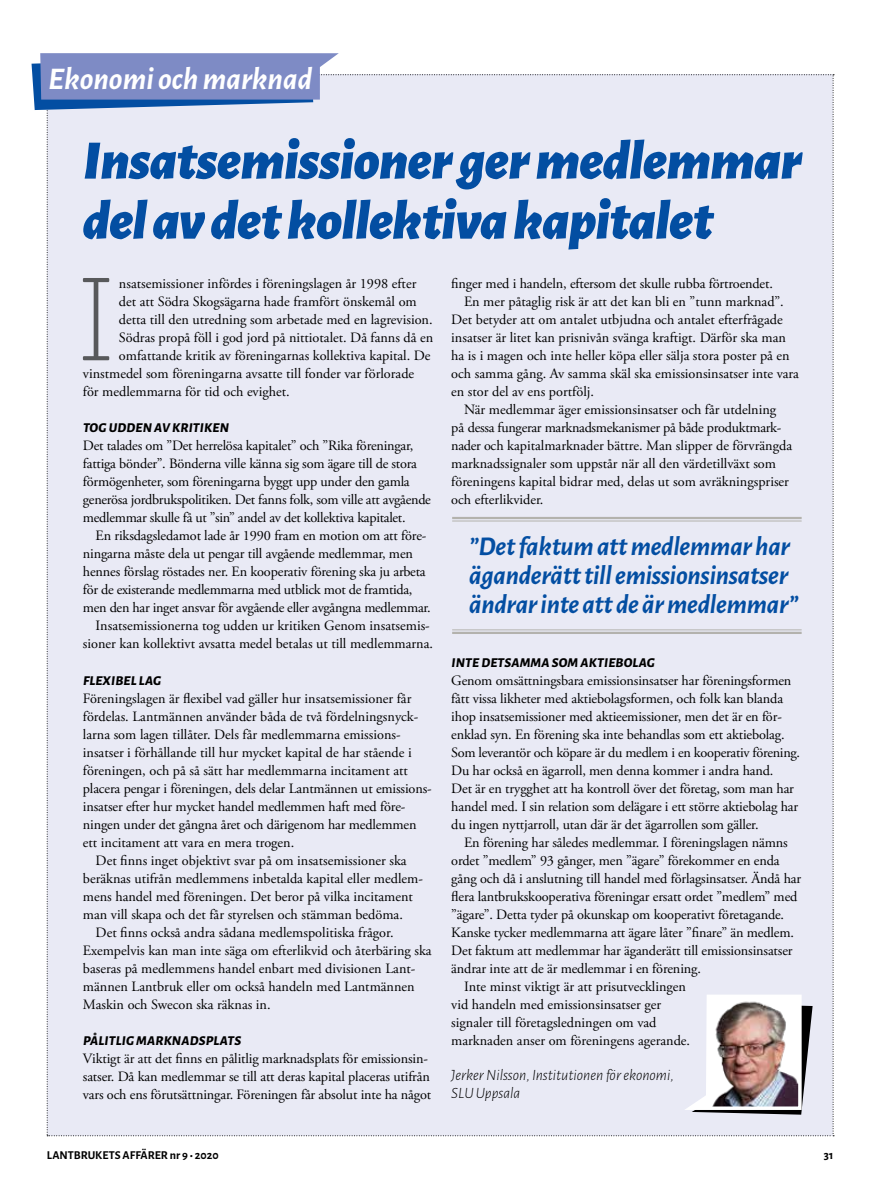
<style>
.page{position:relative;width:893px;height:1200px;background:#fff}
.page>*{position:absolute;margin:0;border:0;box-sizing:border-box;transform-origin:0 0}
.t1{font:200 114.6px "Sanchez";color:#58595b}
.t2{font:italic 900 55.5px/60px "Alegreya Sans";letter-spacing:-.01em;color:#034ea2}
.t3{font:italic 700 31.5px "Alegreya Sans";color:#fff}
.t4{font:italic 700 27px/28.5px "Alegreya Sans";letter-spacing:-.01em;color:#034ea2}
.t5{font:italic 300 15.75px/18px "Alegreya Sans";color:#000}
.t6{font:14.25px/18px "Adobe Garamond Pro";letter-spacing:-.01em;color:#000}
.t7{font:italic 800 13.5px "Alegreya Sans SC";letter-spacing:.015em;color:#000}
.t8{font:700 12px "Alegreya Sans";color:#000}
</style>
<div class="page">
<div style="left:32px;top:53px;width:802px;height:1083px;background:#e9eaf5"></div>
<hr style="left:452px;top:516px;width:350px;height:3px;background:#b3b2ad">
<hr style="left:452px;top:520px;width:350px;height:1px;background:#b3b2ad">
<hr style="left:452px;top:629px;width:350px;height:1px;background:#b3b2ad">
<hr style="left:452px;top:631px;width:350px;height:3px;background:#b3b2ad">
<h3 class="t3" style="left:48px;top:56px;width:265px">Ekonomi och marknad</h3>
<h2 class="t2" style="left:83px;top:126px;width:721px">Insatsemissioner ger medlemmar del av det kollektiva kapitalet</h2>
<h1 class="t1" style="left:76px;top:249px;width:42px">I</h1>
<p class="t6" style="left:119px;top:275px;width:299px">nsatsemissioner infördes i föreningslagen år 1998 efter</p>
<p class="t6" style="left:119px;top:293px;width:299px">det att Södra Skogsägarna hade framfört önskemål om</p>
<p class="t6" style="left:119px;top:311px;width:315px">detta till den utredning som arbetade med en lagrevision.</p>
<p class="t6" style="left:119px;top:329px;width:316px">Södras propå föll i god jord på nittiotalet. Då fanns då en</p>
<p class="t6" style="left:119px;top:347px;width:313px">omfattande kritik av föreningarnas kollektiva kapital. De</p>
<p class="t6" style="left:83px;top:365px;width:333px">vinstmedel som föreningarna avsatte till fonder var förlorade</p>
<p class="t6" style="left:83px;top:383px;width:208px">för medlemmarna för tid och evighet.</p>
<p class="t7" style="left:83px;top:417px;width:147px">TOG UDDEN AV KRITIKEN</p>
<p class="t6" style="left:83px;top:437px;width:350px">Det talades om ”Det herrelösa kapitalet” och ”Rika föreningar, fattiga bönder”. Bönderna ville känna sig som ägare till de stora förmögenheter, som föreningarna byggt upp under den gamla generösa jordbrukspolitiken. Det fanns folk, som ville att avgående medlemmar skulle få ut ”sin” andel av det kollektiva kapitalet.</p>
<p class="t6" style="left:96px;top:527px;width:332px">En riksdagsledamot lade år 1990 fram en motion om att före-</p>
<p class="t6" style="left:83px;top:545px;width:332px">ningarna måste dela ut pengar till avgående medlemmar, men</p>
<p class="t6" style="left:83px;top:563px;width:344px">hennes förslag röstades ner. En kooperativ förening ska ju arbeta</p>
<p class="t6" style="left:83px;top:581px;width:331px">för de existerande medlemmarna med utblick mot de framtida,</p>
<p class="t6" style="left:83px;top:599px;width:349px">men den har inget ansvar för avgående eller avgångna medlemmar.</p>
<p class="t6" style="left:96px;top:617px;width:336px">Insatsemissionerna tog udden ur kritiken Genom insatsemis-</p>
<p class="t6" style="left:83px;top:635px;width:352px">sioner kan kollektivt avsatta medel betalas ut till medlemmarna.</p>
<p class="t7" style="left:83px;top:669px;width:80px">FLEXIBEL LAG</p>
<p class="t6" style="left:83px;top:689px;width:330px">Föreningslagen är flexibel vad gäller hur insatsemissioner får</p>
<p class="t6" style="left:83px;top:707px;width:337px">fördelas. Lantmännen använder båda de två fördelningsnyck-</p>
<p class="t6" style="left:83px;top:725px;width:319px">larna som lagen tillåter. Dels får medlemmarna emissions-</p>
<p class="t6" style="left:83px;top:743px;width:330px">insatser i förhållande till hur mycket kapital de har stående i</p>
<p class="t6" style="left:83px;top:761px;width:326px">föreningen, och på så sätt har medlemmarna incitament att</p>
<p class="t6" style="left:83px;top:779px;width:350px">placera pengar i föreningen, dels delar Lantmännen ut emissions-</p>
<p class="t6" style="left:83px;top:797px;width:324px">insatser efter hur mycket handel medlemmen haft med före-</p>
<p class="t6" style="left:83px;top:815px;width:335px">ningen under det gångna året och därigenom har medlemmen</p>
<p class="t6" style="left:83px;top:833px;width:213px">ett incitament att vara en mera trogen.</p>
<p class="t6" style="left:96px;top:851px;width:312px">Det finns inget objektivt svar på om insatsemissioner ska</p>
<p class="t6" style="left:83px;top:869px;width:342px">beräknas utifrån medlemmens inbetalda kapital eller medlem-</p>
<p class="t6" style="left:83px;top:887px;width:331px">mens handel med föreningen. Det beror på vilka incitament</p>
<p class="t6" style="left:83px;top:905px;width:321px">man vill skapa och det får styrelsen och stämman bedöma.</p>
<p class="t6" style="left:96px;top:923px;width:299px">Det finns också andra sådana medlemspolitiska frågor.</p>
<p class="t6" style="left:83px;top:941px;width:350px">Exempelvis kan man inte säga om efterlikvid och återbäring ska</p>
<p class="t6" style="left:83px;top:959px;width:334px">baseras på medlemmens handel enbart med divisionen Lant-</p>
<p class="t6" style="left:83px;top:977px;width:333px">männen Lantbruk eller om också handeln med Lantmännen</p>
<p class="t6" style="left:83px;top:995px;width:189px">Maskin och Swecon ska räknas in.</p>
<p class="t7" style="left:83px;top:1029px;width:160px">PÅLITLIG MARKNADSPLATS</p>
<p class="t6" style="left:83px;top:1049px;width:350px">Viktigt är att det finns en pålitlig marknadsplats för emissionsin&shy;satser. Då kan medlemmar se till att deras kapital placeras utifrån vars och ens förutsättningar. Föreningen får absolut inte ha något</p>
<p class="t6" style="left:451px;top:275px;width:323px">finger med i handeln, eftersom det skulle rubba förtroendet.</p>
<p class="t6" style="left:464px;top:293px;width:321px">En mer påtaglig risk är att det kan bli en ”tunn marknad”.</p>
<p class="t6" style="left:451px;top:311px;width:333px">Det betyder att om antalet utbjudna och antalet efterfrågade</p>
<p class="t6" style="left:451px;top:329px;width:336px">insatser är litet kan prisnivån svänga kraftigt. Därför ska man</p>
<p class="t6" style="left:451px;top:347px;width:340px">ha is i magen och inte heller köpa eller sälja stora poster på en</p>
<p class="t6" style="left:451px;top:365px;width:349px">och samma gång. Av samma skäl ska emissionsinsatser inte vara</p>
<p class="t6" style="left:451px;top:383px;width:144px">en stor del av ens portfölj.</p>
<p class="t6" style="left:464px;top:401px;width:314px">När medlemmar äger emissionsinsatser och får utdelning</p>
<p class="t6" style="left:451px;top:419px;width:332px">på dessa fungerar marknadsmekanismer på både produktmark-</p>
<p class="t6" style="left:451px;top:437px;width:342px">nader och kapitalmarknader bättre. Man slipper de förvrängda</p>
<p class="t6" style="left:451px;top:455px;width:326px">marknadssignaler som uppstår när all den värdetillväxt som</p>
<p class="t6" style="left:451px;top:473px;width:339px">föreningens kapital bidrar med, delas ut som avräkningspriser</p>
<p class="t6" style="left:451px;top:491px;width:94px">och efterlikvider.</p>
<h3 class="t4" style="left:469px;top:530px;width:331px">”Det faktum att medlemmar har äganderätt till emissionsinsatser ändrar inte att de är medlemmar”</h3>
<p class="t7" style="left:451px;top:651px;width:205px">INTE DETSAMMA SOM AKTIEBOLAG</p>
<p class="t6" style="left:451px;top:671px;width:350px">Genom omsättningsbara emissionsinsatser har föreningsformen fått vissa likheter med aktiebolagsformen, och folk kan blanda ihop insatsemissioner med aktieemissioner, men det är en för&shy;enklad syn. En förening ska inte behandlas som ett aktiebolag.<br>Som leverantör och köpare är du medlem i en kooperativ förening.<br>Du har också en ägarroll, men denna kommer i andra hand.<br>Det är en trygghet att ha kontroll över det företag, som man har handel med. I sin relation som delägare i ett större aktiebolag har du ingen nyttjarroll, utan där är det ägarrollen som gäller.</p>
<p class="t6" style="left:464px;top:833px;width:325px">En förening har således medlemmar. I föreningslagen nämns</p>
<p class="t6" style="left:451px;top:851px;width:330px">ordet ”medlem” 93 gånger, men ”ägare” förekommer en enda</p>
<p class="t6" style="left:451px;top:869px;width:351px">gång och då i anslutning till handel med förlagsinsatser. Ändå har</p>
<p class="t6" style="left:451px;top:887px;width:348px">flera lantbrukskooperativa föreningar ersatt ordet ”medlem” med</p>
<p class="t6" style="left:451px;top:905px;width:334px">”ägare”. Detta tyder på okunskap om kooperativt företagande.</p>
<p class="t6" style="left:451px;top:923px;width:344px">Kanske tycker medlemmarna att ägare låter ”finare” än medlem.</p>
<p class="t6" style="left:451px;top:941px;width:343px">Det faktum att medlemmar har äganderätt till emissionsinsatser</p>
<p class="t6" style="left:451px;top:959px;width:251px">ändrar inte att de är medlemmar i en förening.</p>
<p class="t6" style="left:464px;top:977px;width:224px">Inte minst viktigt är att prisutvecklingen</p>
<p class="t6" style="left:451px;top:995px;width:211px">vid handeln med emissionsinsatser ger</p>
<p class="t6" style="left:451px;top:1013px;width:207px">signaler till företagsledningen om vad</p>
<p class="t6" style="left:451px;top:1031px;width:240px">marknaden anser om föreningens agerande.</p>
<p class="t5" style="left:451px;top:1065px;width:224px">Jerker Nilsson, Institutionen för ekonomi,<br>SLU Uppsala</p>
<p class="t8" style="left:47px;top:1145px;width:173px">LANTBRUKETS AFFÄRER nr 9 • 2020</p>
<p class="t8" style="left:824px;top:1145px;width:11px">31</p>
</div>
